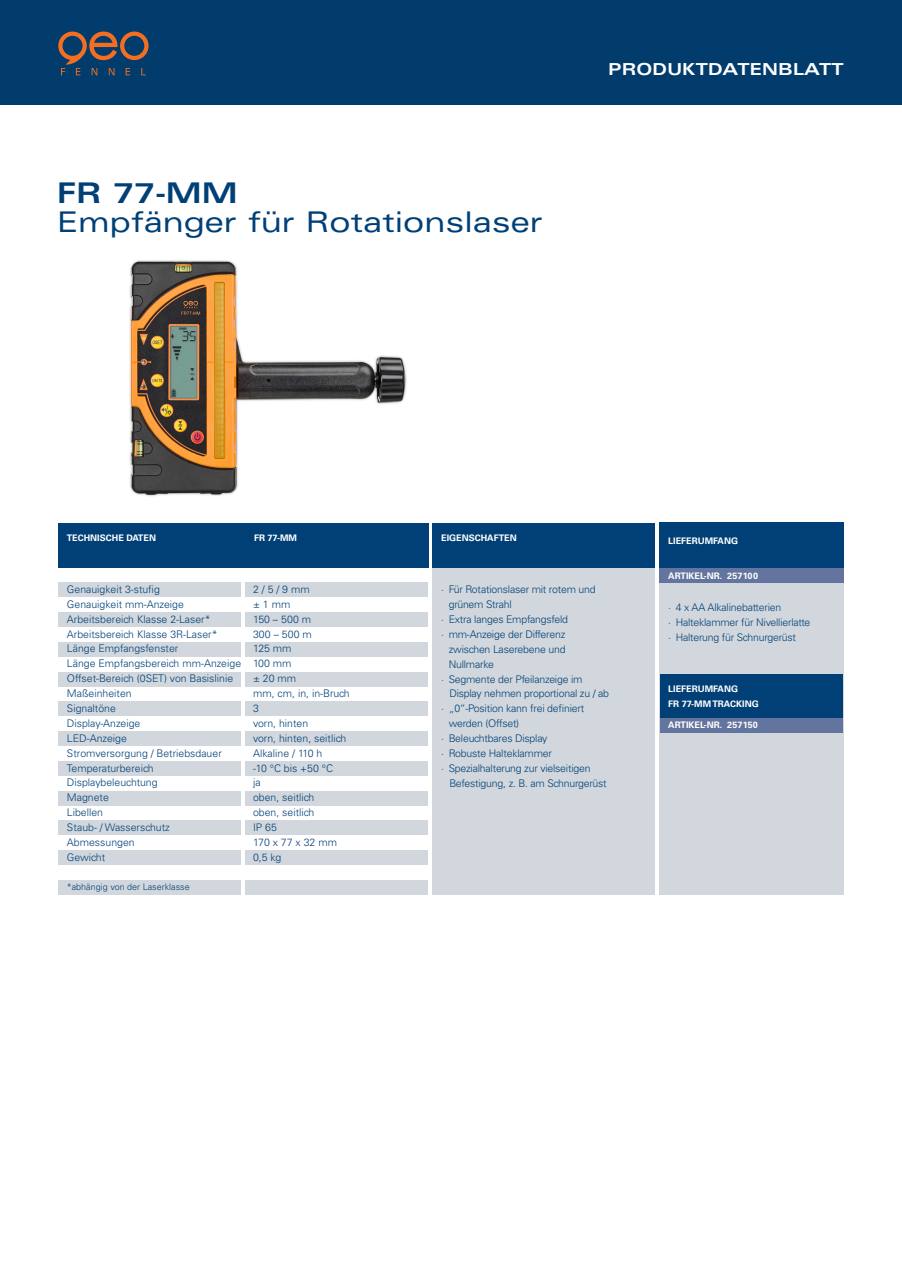
<style>
.page{position:relative;width:902px;height:1272px;background:#fff}
.page>*{position:absolute;margin:0;border:0;box-sizing:border-box;transform-origin:0 0}
.PRODUKT_2_Titel{font:expanded 28.5px "Univers LT Std";color:#014077}
.PRODUKT_2_Titel-2{font:700 expanded 28.5px "Univers LT Std";color:#014077}
.PRODUKT_2_Titel-3{font:700 expanded 16.5px "Univers LT Std";letter-spacing:.01em;color:#fff}
.Text_in_Kästen{font:300 10.5px "Univers LT Std";color:#014077}
.Text_in_seitlichen_K{font:300 10.5px/14.9px "Univers LT Std";letter-spacing:-.02em;color:#014077}
.KASTEN_Head_blau{font:700 9px "Univers LT Std";color:#fff}
.Text_in_Kästen-2{font:300 9px "Univers LT Std";color:#014077}
</style>
<div class="page">
<div style="left:0;top:0;width:901px;height:104px;background:#013c6c"></div>
<svg style="left:58px;top:32px;width:90px;height:43px"></svg>
<img style="left:129px;top:260px;width:278px;height:236px">
<div style="left:245px;top:612px;width:183px;height:15px;background:#d1d7dc"></div>
<div style="left:58px;top:612px;width:183px;height:15px;background:#d1d7dc"></div>
<div style="left:245px;top:582px;width:183px;height:15px;background:#d1d7dc"></div>
<div style="left:58px;top:582px;width:183px;height:15px;background:#d1d7dc"></div>
<div style="left:58px;top:522px;width:370px;height:45px;background:#014077"></div>
<div style="left:245px;top:641px;width:183px;height:15px;background:#d1d7dc"></div>
<div style="left:58px;top:641px;width:183px;height:15px;background:#d1d7dc"></div>
<div style="left:245px;top:790px;width:183px;height:15px;background:#d1d7dc"></div>
<div style="left:245px;top:850px;width:183px;height:15px;background:#d1d7dc"></div>
<div style="left:58px;top:790px;width:183px;height:15px;background:#d1d7dc"></div>
<div style="left:58px;top:850px;width:183px;height:15px;background:#d1d7dc"></div>
<div style="left:245px;top:761px;width:183px;height:14px;background:#d1d7dc"></div>
<div style="left:245px;top:820px;width:183px;height:15px;background:#d1d7dc"></div>
<div style="left:58px;top:761px;width:183px;height:14px;background:#d1d7dc"></div>
<div style="left:58px;top:820px;width:183px;height:15px;background:#d1d7dc"></div>
<div style="left:245px;top:731px;width:183px;height:15px;background:#d1d7dc"></div>
<div style="left:58px;top:731px;width:183px;height:15px;background:#d1d7dc"></div>
<div style="left:245px;top:701px;width:183px;height:15px;background:#d1d7dc"></div>
<div style="left:58px;top:701px;width:183px;height:15px;background:#d1d7dc"></div>
<div style="left:245px;top:671px;width:183px;height:15px;background:#d1d7dc"></div>
<div style="left:58px;top:671px;width:183px;height:15px;background:#d1d7dc"></div>
<div style="left:432px;top:567px;width:223px;height:327px;background:#d1d7dc"></div>
<div style="left:659px;top:570px;width:184px;height:324px;background:#d1d7dc"></div>
<div style="left:659px;top:522px;width:184px;height:48px;background:#014077"></div>
<div style="left:432px;top:522px;width:223px;height:45px;background:#014077"></div>
<div style="left:659px;top:568px;width:184px;height:15px;background:#63749e"></div>
<div style="left:245px;top:880px;width:183px;height:14px;background:#d1d7dc"></div>
<div style="left:58px;top:880px;width:183px;height:14px;background:#d1d7dc"></div>
<div style="left:659px;top:674px;width:183px;height:44px;background:#014077"></div>
<div style="left:659px;top:718px;width:183px;height:15px;background:#63749e"></div>
<p class="PRODUKT_2_Titel-2" style="left:57px;top:177px;width:182px">FR 77-MM</p>
<p class="PRODUKT_2_Titel" style="left:57px;top:204px;width:487px">Empfänger für Rotationslaser</p>
<p class="PRODUKT_2_Titel-3" style="left:608px;top:60px;width:237px">PRODUKTDATENBLATT</p>
<p class="KASTEN_Head_blau" style="left:67px;top:532px;width:91px">TECHNISCHE DATEN</p>
<p class="KASTEN_Head_blau" style="left:254px;top:532px;width:45px">FR 77-MM</p>
<p class="KASTEN_Head_blau" style="left:441px;top:532px;width:77px">EIGENSCHAFTEN</p>
<p class="KASTEN_Head_blau" style="left:668px;top:535px;width:71px">LIEFERUMFANG</p>
<p class="Text_in_Kästen" style="left:67px;top:583px;width:94px">Genauigkeit 3-stufig</p>
<p class="Text_in_Kästen" style="left:253px;top:583px;width:58px">2 / 5 / 9 mm</p>
<p class="Text_in_Kästen" style="left:67px;top:597px;width:118px">Genauigkeit mm-Anzeige</p>
<p class="Text_in_Kästen" style="left:253px;top:597px;width:39px">± 1 mm</p>
<p class="Text_in_Kästen" style="left:67px;top:612px;width:145px">Arbeitsbereich Klasse 2-Laser*</p>
<p class="Text_in_Kästen" style="left:253px;top:612px;width:60px">150 – 500 m</p>
<p class="Text_in_Kästen" style="left:67px;top:627px;width:152px">Arbeitsbereich Klasse 3R-Laser*</p>
<p class="Text_in_Kästen" style="left:253px;top:627px;width:60px">300 – 500 m</p>
<p class="Text_in_Kästen" style="left:67px;top:642px;width:113px">Länge Empfangsfenster</p>
<p class="Text_in_Kästen" style="left:253px;top:642px;width:40px">125 mm</p>
<p class="Text_in_Kästen" style="left:67px;top:657px;width:226px">Länge Empfangsbereich mm-Anzeige 100 mm</p>
<p class="Text_in_Kästen" style="left:67px;top:672px;width:168px">Offset-Bereich (0SET) von Basislinie</p>
<p class="Text_in_Kästen" style="left:253px;top:672px;width:45px">± 20 mm</p>
<p class="Text_in_Kästen" style="left:67px;top:687px;width:66px">Maßeinheiten</p>
<p class="Text_in_Kästen" style="left:253px;top:687px;width:98px">mm, cm, in, in-Bruch</p>
<p class="Text_in_Kästen" style="left:67px;top:702px;width:51px">Signaltöne</p>
<p class="Text_in_Kästen" style="left:253px;top:702px;width:7px">3</p>
<p class="Text_in_Kästen" style="left:67px;top:717px;width:75px">Display-Anzeige</p>
<p class="Text_in_Kästen" style="left:253px;top:717px;width:57px">vorn, hinten</p>
<p class="Text_in_Kästen" style="left:67px;top:731px;width:61px">LED-Anzeige</p>
<p class="Text_in_Kästen" style="left:253px;top:731px;width:95px">vorn, hinten, seitlich</p>
<p class="Text_in_Kästen" style="left:67px;top:746px;width:156px">Stromversorgung / Betriebsdauer</p>
<p class="Text_in_Kästen" style="left:253px;top:746px;width:71px">Alkaline / 110 h</p>
<p class="Text_in_Kästen" style="left:67px;top:761px;width:88px">Temperaturbereich</p>
<p class="Text_in_Kästen" style="left:253px;top:761px;width:81px">-10 °C bis +50 °C</p>
<p class="Text_in_Kästen" style="left:67px;top:776px;width:92px">Displaybeleuchtung</p>
<p class="Text_in_Kästen" style="left:253px;top:776px;width:9px">ja</p>
<p class="Text_in_Kästen" style="left:67px;top:791px;width:44px">Magnete</p>
<p class="Text_in_Kästen" style="left:253px;top:791px;width:63px">oben, seitlich</p>
<p class="Text_in_Kästen" style="left:67px;top:806px;width:38px">Libellen</p>
<p class="Text_in_Kästen" style="left:253px;top:806px;width:63px">oben, seitlich</p>
<p class="Text_in_Kästen" style="left:67px;top:821px;width:104px">Staub- / Wasserschutz</p>
<p class="Text_in_Kästen" style="left:253px;top:821px;width:25px">IP 65</p>
<p class="Text_in_Kästen" style="left:67px;top:836px;width:69px">Abmessungen</p>
<p class="Text_in_Kästen" style="left:253px;top:836px;width:85px">170 x 77 x 32 mm</p>
<p class="Text_in_Kästen" style="left:67px;top:850px;width:40px">Gewicht</p>
<p class="Text_in_Kästen" style="left:253px;top:850px;width:30px">0,5 kg</p>
<p class="Text_in_Kästen-2" style="left:67px;top:881px;width:124px">*abhängig von der Laserklasse</p>
<p class="Text_in_seitlichen_K" style="left:448px;top:582px;width:148px;text-indent:-8px">· Für Rotationslaser mit rotem und grünem Strahl</p>
<p class="Text_in_seitlichen_K" style="left:441px;top:612px;width:128px">· Extra langes Empfangsfeld</p>
<p class="Text_in_seitlichen_K" style="left:448px;top:626px;width:118px;text-align:justify;text-indent:-8px">· mm-Anzeige der Differenz zwischen Laserebene und Nullmarke</p>
<p class="Text_in_seitlichen_K" style="left:441px;top:671px;width:143px">· Segmente der Pfeilanzeige im</p>
<p class="Text_in_seitlichen_K" style="left:449px;top:686px;width:161px">Display nehmen proportional zu / ab</p>
<p class="Text_in_seitlichen_K" style="left:448px;top:701px;width:137px;text-indent:-8px">· „0“-Position kann frei definiert werden (Offset)</p>
<p class="Text_in_seitlichen_K" style="left:441px;top:731px;width:108px">· Beleuchtbares Display</p>
<p class="Text_in_seitlichen_K" style="left:441px;top:746px;width:112px">· Robuste Halteklammer</p>
<p class="Text_in_seitlichen_K" style="left:441px;top:760px;width:151px">· Spezialhalterung zur vielseitigen</p>
<p class="Text_in_seitlichen_K" style="left:449px;top:775px;width:159px">Befestigung, z. B. am Schnurgerüst</p>
<p class="KASTEN_Head_blau" style="left:668px;top:571px;width:91px">ARTIKEL-NR. 257100</p>
<p class="Text_in_seitlichen_K" style="left:668px;top:600px;width:115px">· 4 x AA Alkalinebatterien</p>
<p class="Text_in_seitlichen_K" style="left:668px;top:615px;width:144px">· Halteklammer für Nivellierlatte</p>
<p class="Text_in_seitlichen_K" style="left:668px;top:630px;width:129px">· Halterung für Schnurgerüst</p>
<p class="KASTEN_Head_blau" style="left:668px;top:683px;width:71px">LIEFERUMFANG</p>
<p class="KASTEN_Head_blau" style="left:668px;top:698px;width:92px">FR 77-MM TRACKING</p>
<p class="KASTEN_Head_blau" style="left:668px;top:719px;width:91px">ARTIKEL-NR. 257150</p>
</div>
